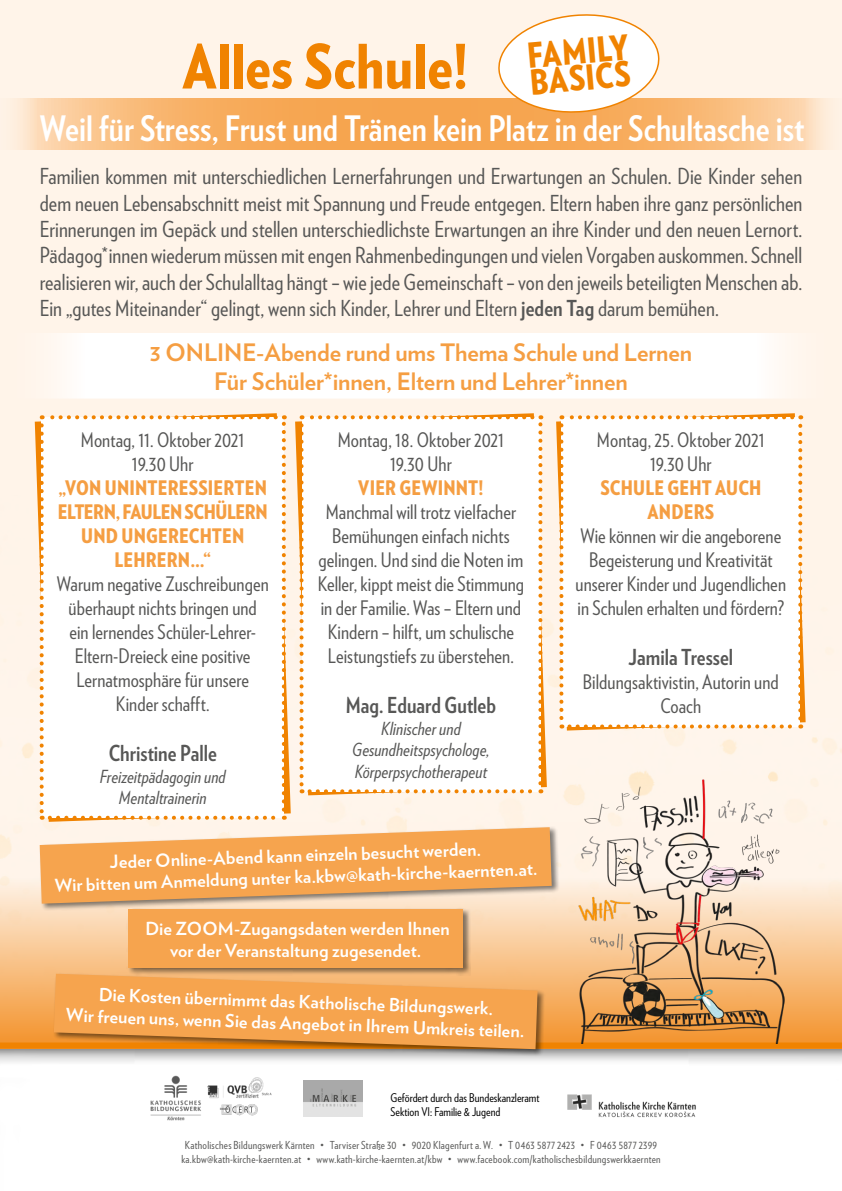
<style>
.page{position:relative;width:842px;height:1191px;background:#fff4e9}
.page>*{position:absolute;margin:0;border:0;box-sizing:border-box;transform-origin:0 0}
.t1{font:900 61px "Verlag Condensed";letter-spacing:.01em;color:#f08301}
.t2{font:700 35px "Verlag Condensed";color:#fff}
.t3{font:900 34.6px/27px "Verlag Condensed";color:#f08301}
.t4{font:700 24px/28.8px "Verlag";letter-spacing:-.005em;color:#f59e42;text-align:center}
.t5{font:22px/26.4px "Verlag Condensed";letter-spacing:.005em;color:#575756;text-align:justify}
.t6{font:700 22px "Verlag Condensed";color:#575756}
.t7{font:20px/24px "Verlag Condensed";letter-spacing:.005em;color:#575756;text-align:center}
.t8{font:900 20px/24px "Verlag Condensed";letter-spacing:.01em;color:#f59e42;text-align:center}
.t9{font:700 18px/21.6px "Verlag";letter-spacing:.005em;color:#fff;text-align:center}
.t10{font:italic 18px/21.6px "Verlag Condensed";letter-spacing:.005em;color:#575756;text-align:center}
.t11{font:12px/14.4px "Verlag Condensed";color:#000}
.t12{font:11px/13.2px "Verlag Condensed";letter-spacing:.025em;color:#575756;text-align:center}
.s1{font-weight:700}
</style>
<div class="page">
<svg style="left:14px;top:99px;width:816px;height:51px;background:#f8b56f"></svg>
<div style="left:0;top:1032px;width:842px;height:159px;background:#000;opacity:.75"></div>
<div style="left:0;top:878px;width:842px;height:170px;background:linear-gradient(to bottom,#fef3e7,#f2922a)"></div>
<div style="left:0;top:1042px;width:842px;height:6px;background:#f08301"></div>
<div style="left:53px;top:972px;width:492px;height:85px;background:#000;opacity:.5"></div>
<svg style="left:54px;top:973px;width:483px;height:76px;background:#f0a04b"></svg>
<img style="left:578px;top:779px;width:206px;height:264px">
<svg style="left:35px;top:413px;width:256px;height:409px"></svg>
<svg style="left:295px;top:413px;width:252px;height:382px"></svg>
<svg style="left:556px;top:413px;width:250px;height:317px"></svg>
<div style="left:42px;top:417px;width:242px;height:400px;background:#fff"></div>
<svg style="left:40px;top:425px;width:4px;height:394px"></svg>
<svg style="left:50px;top:815px;width:235px;height:4px"></svg>
<svg style="left:282px;top:415px;width:4px;height:394px"></svg>
<svg style="left:42px;top:415px;width:234px;height:4px"></svg>
<svg style="left:300px;top:415px;width:242px;height:378px;background:#fdf6ec"></svg>
<div style="left:561px;top:417px;width:239px;height:309px;background:#fff"></div>
<svg style="left:559px;top:425px;width:4px;height:303px"></svg>
<svg style="left:569px;top:724px;width:232px;height:4px"></svg>
<svg style="left:798px;top:415px;width:4px;height:303px"></svg>
<svg style="left:561px;top:415px;width:231px;height:4px"></svg>
<div style="left:39px;top:825px;width:520px;height:86px;background:#000;opacity:.5"></div>
<svg style="left:40px;top:827px;width:512px;height:76px;background:#f2b06a"></svg>
<div style="left:127px;top:908px;width:344px;height:67px;background:#000;opacity:.5"></div>
<div style="left:128px;top:909px;width:335px;height:59px;background:#f6a44e"></div>
<img style="left:146px;top:1071px;width:136px;height:54px">
<img style="left:304px;top:1080px;width:58px;height:36px">
<div style="left:567px;top:1087px;width:129px;height:36px;background:#fff"></div>
<img style="left:567px;top:1094px;width:129px;height:24px">
<div style="left:0;top:333px;width:842px;height:65px;background:#fff"></div>
<svg style="left:497px;top:14px;width:164px;height:101px"></svg>
<h1 class="t1" style="left:183px;top:19px;width:287px">Alles Schule!</h1>
<h3 class="t3" style="left:526px;top:40px;width:103px;rotate:-5deg">FAMILY<br>BASICS</h3>
<h2 class="t2" style="left:40px;top:102px;width:766px">Weil für Stress, Frust und Tränen kein Platz in der Schultasche ist</h2>
<p class="t5" style="left:40px;top:162px;width:764px">Familien kommen mit unterschiedlichen Lernerfahrungen und Erwartungen an Schulen. Die Kinder sehen dem neuen Lebensabschnitt meist mit Spannung und Freude entgegen. Eltern haben ihre ganz persönlichen Erinnerungen im Gepäck und stellen unterschiedlichste Erwartungen an ihre Kinder und den neuen Lernort.<br>Pädagog*innen wiederum müssen mit engen Rahmenbedingungen und vielen Vorgaben auskommen. Schnell realisieren wir, auch der Schulalltag hängt – wie jede Gemeinschaft – von den jeweils beteiligten Menschen ab.<br>Ein „gutes Miteinander“ gelingt, wenn sich Kinder, Lehrer und Eltern <span class="s1">jeden Tag</span> darum bemühen.</p>
<p class="t4" style="left:150px;top:337px;width:544px">3 ONLINE-Abende rund ums Thema Schule und Lernen<br>Für Schüler*innen, Eltern und Lehrer*innen</p>
<p class="t7" style="left:81px;top:427px;width:165px">Montag, 11. Oktober 2021<br>19.30 Uhr</p>
<p class="t8" style="left:58px;top:474px;width:211px">„VON UNINTERESSIERTEN<br>ELTERN, FAULEN SCHÜLERN<br>UND UNGERECHTEN<br>LEHRERN…“</p>
<p class="t7" style="left:57px;top:571px;width:214px">Warum negative Zuschreibungen überhaupt nichts bringen und ein lernendes Schüler-Lehrer-<br>Eltern-Dreieck eine positive<br>Lernatmosphäre für unsere<br>Kinder schafft.</p>
<p class="t6" style="left:109px;top:737px;width:110px">Christine Palle</p>
<p class="t10" style="left:100px;top:764px;width:127px">Freizeitpädagogin und<br>Mentaltrainerin</p>
<p class="t7" style="left:338px;top:427px;width:168px">Montag, 18. Oktober 2021<br>19.30 Uhr</p>
<p class="t8" style="left:358px;top:474px;width:127px">VIER GEWINNT!</p>
<p class="t7" style="left:318px;top:499px;width:208px">Manchmal will trotz vielfacher<br>Bemühungen einfach nichts gelingen. Und sind die Noten im<br>Keller, kippt meist die Stimmung in der Familie. Was – Eltern und<br>Kindern – hilft, um schulische<br>Leistungstiefs zu überstehen.</p>
<p class="t6" style="left:346px;top:689px;width:152px">Mag. Eduard Gutleb</p>
<p class="t10" style="left:352px;top:716px;width:139px">Klinischer und<br>Gesundheitspsychologe,<br>Körperpsychotherapeut</p>
<p class="t9" style="left:54px;top:852px;width:484px;rotate:-2deg">Jeder Online-Abend kann einzeln besucht werden.<br>Wir bitten um Anmeldung unter ka.kbw@kath-kirche-kaernten.at.</p>
<p class="t9" style="left:145px;top:917px;width:306px">Die ZOOM-Zugangsdaten werden Ihnen vor der Veranstaltung zugesendet.</p>
<p class="t9" style="left:67px;top:981px;width:460px;rotate:2deg">Die Kosten übernimmt das Katholische Bildungswerk.<br>Wir freuen uns, wenn Sie das Angebot in Ihrem Umkreis teilen.</p>
<p class="t11" style="left:391px;top:1090px;width:150px">Gefördert durch das Bundeskanzleramt<br>Sektion VI: Familie &amp; Jugend</p>
<p class="t7" style="left:597px;top:427px;width:169px">Montag, 25. Oktober 2021<br>19.30 Uhr</p>
<p class="t8" style="left:600px;top:474px;width:163px">SCHULE GEHT AUCH<br>ANDERS</p>
<p class="t7" style="left:576px;top:523px;width:212px">Wie können wir die angeborene<br>Begeisterung und Kreativität unserer Kinder und Jugendlichen in Schulen erhalten und fördern?</p>
<p class="t6" style="left:628px;top:641px;width:106px">Jamila Tressel</p>
<p class="t7" style="left:583px;top:669px;width:197px">Bildungsaktivistin, Autorin und<br>Coach</p>
<p class="t12" style="left:181px;top:1138px;width:481px">Katholisches Bildungswerk Kärnten • Tarviser Straße 30 • 9020 Klagenfurt a. W. • T 0463 5877 2423 • F 0463 5877 2399 ka.kbw@kath-kirche-kaernten.at • www.kath-kirche-kaernten.at/kbw • www.facebook.com/katholischesbildungswerkkaernten</p>
</div>
